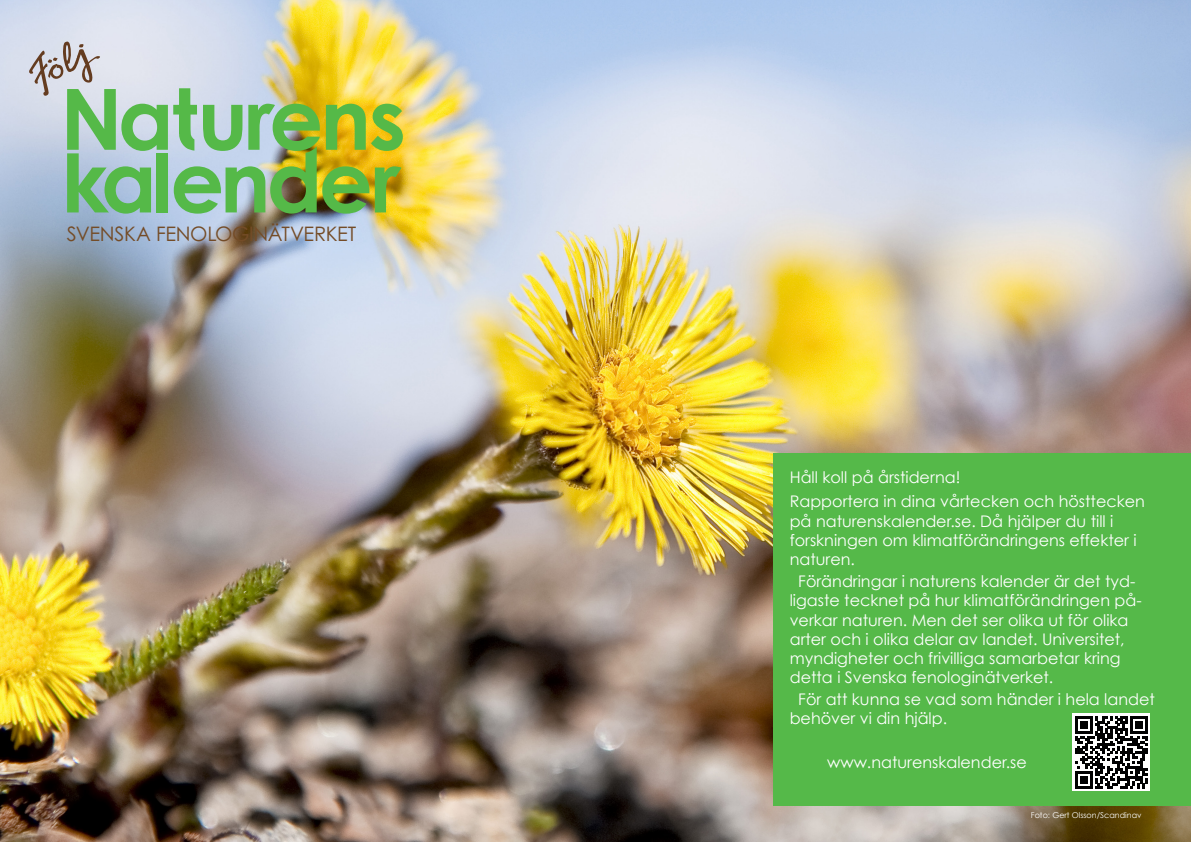
<style>
.page{position:relative;width:1191px;height:842px;background:#fff}
.page>*{position:absolute;margin:0;border:0;box-sizing:border-box;transform-origin:0 0}
.t1{font:20px "Century Gothic";letter-spacing:-.02em;color:#744c27}
.t2{font:16px/19.2px "Century Gothic";color:#fff}
.t3{font:8px "Century Gothic";color:#fff}
</style>
<div class="page">
<img style="left:0;top:0;width:1191px;height:842px">
<div style="left:773px;top:454px;width:418px;height:352px;background:#55b949"></div>
<img style="left:29px;top:42px;width:374px;height:172px">
<div style="left:1072px;top:714px;width:78px;height:77px;background:#fff"></div>
<svg style="left:1075px;top:716px;width:72px;height:73px"></svg>
<p class="t1" style="left:67px;top:222px;width:291px">SVENSKA FENOLOGINÄTVERKET</p>
<p class="t2" style="left:789px;top:467px;width:172px">Håll koll på årstiderna!</p>
<p class="t2" style="left:789px;top:492px;width:357px">Rapportera in dina vårtecken och hösttecken på naturenskalender.se. Då hjälper du till i forskningen om klimatförändringens effekter i naturen.</p>
<p class="t2" style="left:789px;top:571px;width:353px;text-indent:9px">Förändringar i naturens kalender är det tyd&shy;ligaste tecknet på hur klimatförändringen på&shy;verkar naturen. Men det ser olika ut för olika arter och i olika delar av landet. Universitet, myndigheter och frivilliga samarbetar kring detta i Svenska fenologinätverket.</p>
<p class="t2" style="left:789px;top:689px;width:367px;text-indent:9px">För att kunna se vad som händer i hela landet behöver vi din hjälp.</p>
<p class="t2" style="left:827px;top:753px;width:201px">www.naturenskalender.se</p>
<p class="t3" style="left:1030px;top:811px;width:112px">Foto: Gert Olsson/Scandinav</p>
</div>
